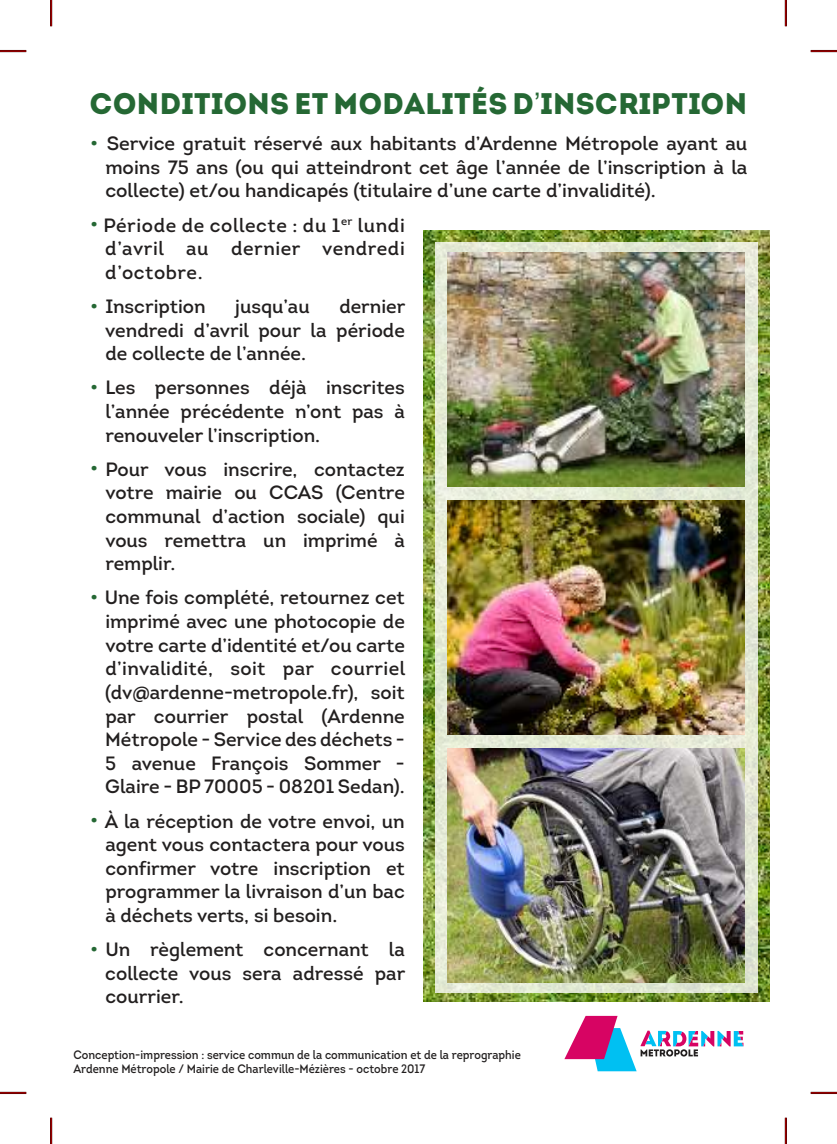
<style>
.page{position:relative;width:837px;height:1144px;background:#fff}
.page>*{position:absolute;margin:0;border:0;box-sizing:border-box;transform-origin:0 0}
.t1{font:29.75px "Intro";color:#256834}
.t2{font:19.25px/23.6px "Intro";color:#221f1f;text-align:justify}
.t3{font:12.25px/14.7px "Intro";color:#221f1f;scale:.91 1}
.s1{font-family:"Arial"}
</style>
<div class="page">
<svg style="left:564px;top:1016px;width:179px;height:55px"></svg>
<img style="left:424px;top:230px;width:344px;height:771px">
<svg style="left:435px;top:242px;width:322px;height:750px;fill:#e4ead6"></svg>
<img style="left:447px;top:252px;width:297px;height:234px">
<img style="left:447px;top:500px;width:297px;height:234px">
<img style="left:447px;top:748px;width:297px;height:234px">
<hr style="left:0;top:50px;width:26px;height:2px;background:#000">
<hr style="left:810px;top:50px;width:26px;height:2px;background:#000">
<hr style="left:0;top:1092px;width:26px;height:2px;background:#000">
<hr style="left:810px;top:1092px;width:26px;height:2px;background:#000">
<hr style="left:50px;top:0;width:2px;height:26px;background:#000">
<hr style="left:50px;top:1118px;width:2px;height:26px;background:#000">
<hr style="left:784px;top:0;width:2px;height:26px;background:#000">
<hr style="left:784px;top:1118px;width:2px;height:26px;background:#000">
<svg style="left:0;top:51px;width:26px;height:1px"></svg>
<svg style="left:810px;top:51px;width:26px;height:1px"></svg>
<svg style="left:0;top:1092px;width:26px;height:1px"></svg>
<svg style="left:810px;top:1092px;width:26px;height:1px"></svg>
<svg style="left:51px;top:0;width:1px;height:26px"></svg>
<svg style="left:51px;top:1118px;width:1px;height:26px"></svg>
<svg style="left:785px;top:0;width:1px;height:26px"></svg>
<svg style="left:785px;top:1118px;width:1px;height:26px"></svg>
<h1 class="t1" style="left:89px;top:87px;width:659px">CONDITIONS ET MODALITÉS D<span class="s1">’</span>INSCRIPTION</h1>
<p class="t2" style="left:105px;top:132px;width:643px;text-indent:-16px"><sup>.</sup> Service gratuit réservé aux habitants d’Ardenne Métropole ayant au moins 75 ans (ou qui atteindront cet âge l’année de l’inscription à la collecte) et/ou handicapés (titulaire d’une carte d’invalidité).</p>
<p class="t2" style="left:105px;top:213px;width:301px;text-indent:-16px"><sup>.</sup> Période de collecte : du 1<sup>er</sup> lundi d’avril au dernier vendredi d’octobre.</p>
<p class="t2" style="left:89px;top:295px;width:118px"><sup>.</sup> Inscription</p>
<p class="t2" style="left:235px;top:295px;width:76px">jusqu’au</p>
<p class="t2" style="left:105px;top:295px;width:301px;text-indent:234px">dernier vendredi d’avril pour la période de collecte de l’année.</p>
<p class="t2" style="left:105px;top:376px;width:301px;text-indent:-16px"><sup>.</sup> Les personnes déjà inscrites l’année précédente n’ont pas à renouveler l’inscription.</p>
<p class="t2" style="left:105px;top:458px;width:301px;text-indent:-16px"><sup>.</sup> Pour vous inscrire, contactez votre mairie ou CCAS (Centre communal d’action sociale) qui vous remettra un imprimé à remplir.</p>
<p class="t2" style="left:105px;top:586px;width:301px;text-indent:-16px"><sup>.</sup> Une fois complété, retournez cet imprimé avec une photocopie de votre carte d’identité et/ou carte d’invalidité, soit par courriel (dv@ardenne-metropole.fr), soit par courrier postal (Ardenne Métropole - Service des déchets - 5 avenue François Sommer - Glaire - BP 70005 - 08201 Sedan).</p>
<p class="t2" style="left:105px;top:809px;width:301px;text-indent:-16px"><sup>.</sup> À la réception de votre envoi, un agent vous contactera pour vous confirmer votre inscription et programmer la livraison d’un bac à déchets verts, si besoin.</p>
<p class="t2" style="left:105px;top:938px;width:301px;text-indent:-16px"><sup>.</sup> Un règlement concernant la collecte vous sera adressé par courrier.</p>
<p class="t3" style="left:73px;top:1047px;width:493px">Conception-impression : service commun de la communication et de la reprographie<br>Ardenne Métropole / Mairie de Charleville-Mézières - octobre 2017</p>
</div>
